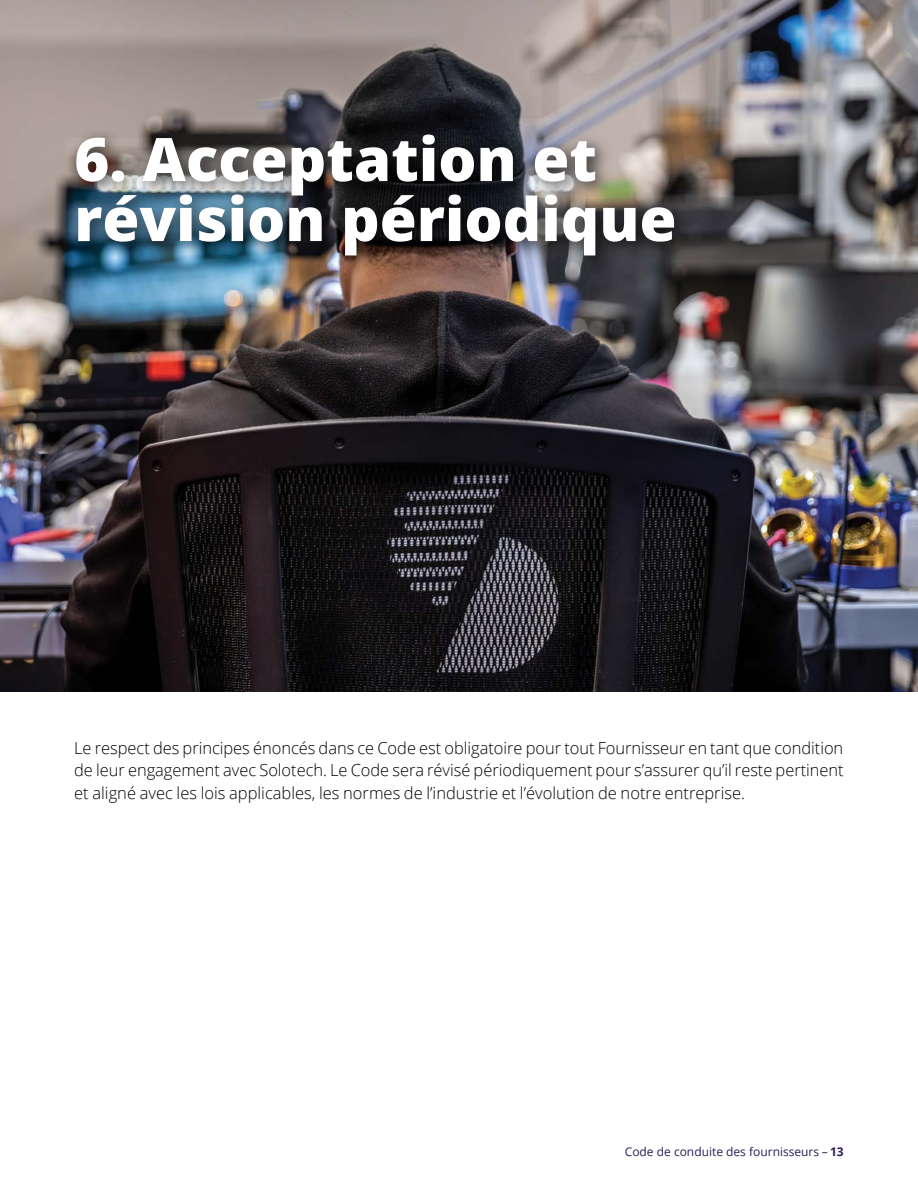
<style>
.page{position:relative;width:918px;height:1188px;background:#fff}
.page>*{position:absolute;margin:0;border:0;box-sizing:border-box;transform-origin:0 0}
.t1{font:800 60px/60px "Open Sans";color:#fff}
.t2{font:300 16.5px/22.5px "Open Sans";color:#000;text-align:justify}
.t3{font:12px "Open Sans";color:#2f1c5a}
.s1{font-weight:700}
</style>
<div class="page">
<img style="left:0;top:0;width:918px;height:691px">
<div style="left:66px;top:125px;width:627px;height:150px;background:#000;opacity:.75"></div>
<h1 class="t1" style="left:74px;top:126px;width:604px">6. Acceptation et révision périodique</h1>
<p class="t2" style="left:74px;top:736px;width:771px">Le respect des principes énoncés dans ce Code est obligatoire pour tout Fournisseur en tant que condition de leur engagement avec Solotech. Le Code sera révisé périodiquement pour s’assurer qu’il reste pertinent et aligné avec les lois applicables, les normes de l’industrie et l’évolution de notre entreprise.</p>
<p class="t3" style="left:625px;top:1143px;width:220px">Code de conduite des fournisseurs – <span class="s1">13</span></p>
</div>
